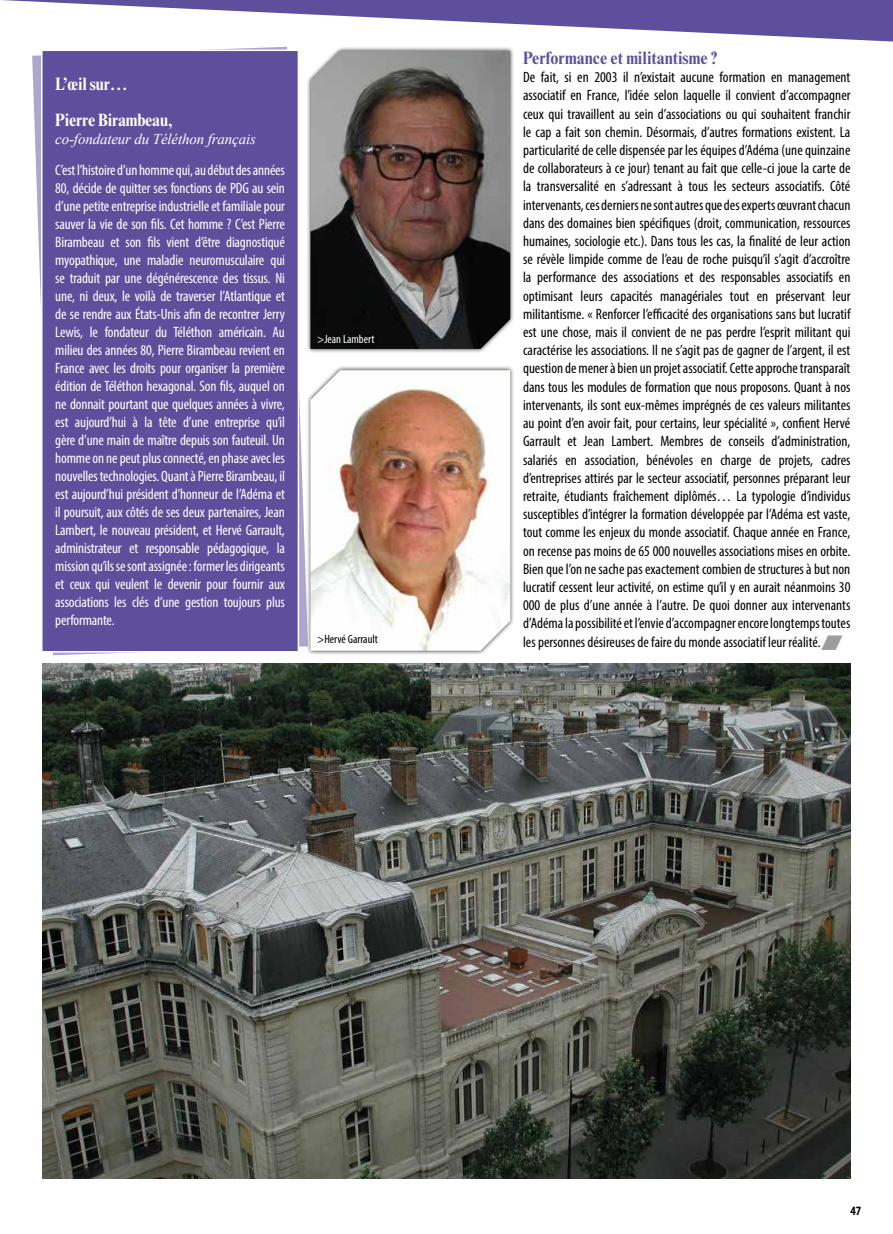
<style>
.page{position:relative;width:893px;height:1234px;background:#fff}
.page>*{position:absolute;margin:0;border:0;box-sizing:border-box;transform-origin:0 0}
.t1{font:700 condensed 18px "Times New Roman MT Std";color:#5e4f9c}
.t2{font:700 condensed 18px/36px "Times New Roman MT Std";letter-spacing:-.01em;color:#fff}
.t3{font:condensed 15px/18.1px "Myriad Pro";color:#000;text-align:justify}
.t4{font:condensed 15px/18px "Myriad Pro";letter-spacing:-.01em;color:#fff;text-align:justify}
.t5{font:italic 15px "Times New Roman";letter-spacing:-.01em;color:#fff}
.t6{font:700 condensed 12.75px "Myriad Pro";color:#000}
.t7{font:condensed 12px "Myriad Pro";color:#000}
.t8{font:condensed 12px "Myriad Pro";color:#fff}
</style>
<div class="page">
<svg style="left:32px;top:47px;width:274px;height:608px"></svg>
<img style="left:43px;top:663px;width:807px;height:515px">
<div style="left:40px;top:49px;width:260px;height:604px;background:#5e4f9c"></div>
<div style="left:306px;top:365px;width:209px;height:290px;background:#000;opacity:.75"></div>
<img style="left:310px;top:370px;width:200px;height:280px">
<div style="left:306px;top:46px;width:209px;height:307px;background:#000;opacity:.75"></div>
<img style="left:310px;top:51px;width:200px;height:298px">
<svg style="left:1px;top:0;width:892px;height:42px"></svg>
<p class="t2" style="left:55px;top:65px;width:119px">L’œil sur…<br>Pierre Birambeau,</p>
<p class="t5" style="left:55px;top:128px;width:202px">co-fondateur du Téléthon français</p>
<p class="t4" style="left:55px;top:161px;width:231px">C’est l’histoire d’un homme qui, au début des années 80, décide de quitter ses fonctions de PDG au sein d’une petite entreprise industrielle et familiale pour sauver la vie de son fils. Cet homme ? C’est Pierre Birambeau et son fils vient d’être diagnostiqué myopathique, une maladie neuromusculaire qui se traduit par une dégénérescence des tissus. Ni une, ni deux, le voilà de traverser l’Atlantique et de se rendre aux États-Unis afin de recontrer Jerry Lewis, le fondateur du Téléthon américain. Au milieu des années 80, Pierre Birambeau revient en France avec les droits pour organiser la première édition de Téléthon hexagonal. Son fils, auquel on ne donnait pourtant que quelques années à vivre, est aujourd’hui à la tête d’une entreprise qu’il gère d’une main de maître depuis son fauteuil. Un homme on ne peut plus connecté, en phase avec les nouvelles technologies. Quant à Pierre Birambeau, il est aujourd’hui président d’honneur de l’Adéma et il poursuit, aux côtés de ses deux partenaires, Jean Lambert, le nouveau président, et Hervé Garrault, administrateur et responsable pédagogique, la mission qu’ils se sont assignée : former les dirigeants et ceux qui veulent le devenir pour fournir aux associations les clés d’une gestion toujours plus performante.</p>
<p class="t8" style="left:317px;top:331px;width:59px">&gt;Jean Lambert</p>
<p class="t7" style="left:317px;top:631px;width:62px">&gt;Hervé Garrault</p>
<p class="t1" style="left:523px;top:47px;width:196px">Performance et militantisme ?</p>
<p class="t3" style="left:523px;top:68px;width:329px">De fait, si en 2003 il n’existait aucune formation en management associatif en France, l’idée selon laquelle il convient d’accompagner ceux qui travaillent au sein d’associations ou qui souhaitent franchir le cap a fait son chemin. Désormais, d’autres formations existent. La particularité de celle dispensée par les équipes d’Adéma (une quinzaine de collaborateurs à ce jour) tenant au fait que celle-ci joue la carte de la transversalité en s’adressant à tous les secteurs associatifs. Côté intervenants, ces derniers ne sont autres que des experts œuvrant chacun dans des domaines bien spécifiques (droit, communication, ressources humaines, sociologie etc.). Dans tous les cas, la finalité de leur action se révèle limpide comme de l’eau de roche puisqu’il s’agit d’accroître la performance des associations et des responsables associatifs en optimisant leurs capacités managériales tout en préservant leur militantisme. « Renforcer l’efficacité des organisations sans but lucratif est une chose, mais il convient de ne pas perdre l’esprit militant qui caractérise les associations. Il ne s’agit pas de gagner de l’argent, il est question de mener à bien un projet associatif. Cette approche transparaît dans tous les modules de formation que nous proposons. Quant à nos intervenants, ils sont eux-mêmes imprégnés de ces valeurs militantes au point d’en avoir fait, pour certains, leur spécialité », confient Hervé Garrault et Jean Lambert. Membres de conseils d’administration, salariés en association, bénévoles en charge de projets, cadres d’entreprises attirés par le secteur associatif, personnes préparant leur retraite, étudiants fraîchement diplômés… La typologie d’individus susceptibles d’intégrer la formation développée par l’Adéma est vaste, tout comme les enjeux du monde associatif. Chaque année en France, on recense pas moins de 65 000 nouvelles associations mises en orbite.<br>Bien que l’on ne sache pas exactement combien de structures à but non lucratif cessent leur activité, on estime qu’il y en aurait néanmoins 30<br>000 de plus d’une année à l’autre. De quoi donner aux intervenants d’Adéma la possibilité et l’envie d’accompagner encore longtemps toutes les personnes désireuses de faire du monde associatif leur réalité.</p>
<p class="t6" style="left:850px;top:1202px;width:12px">47</p>
</div>
